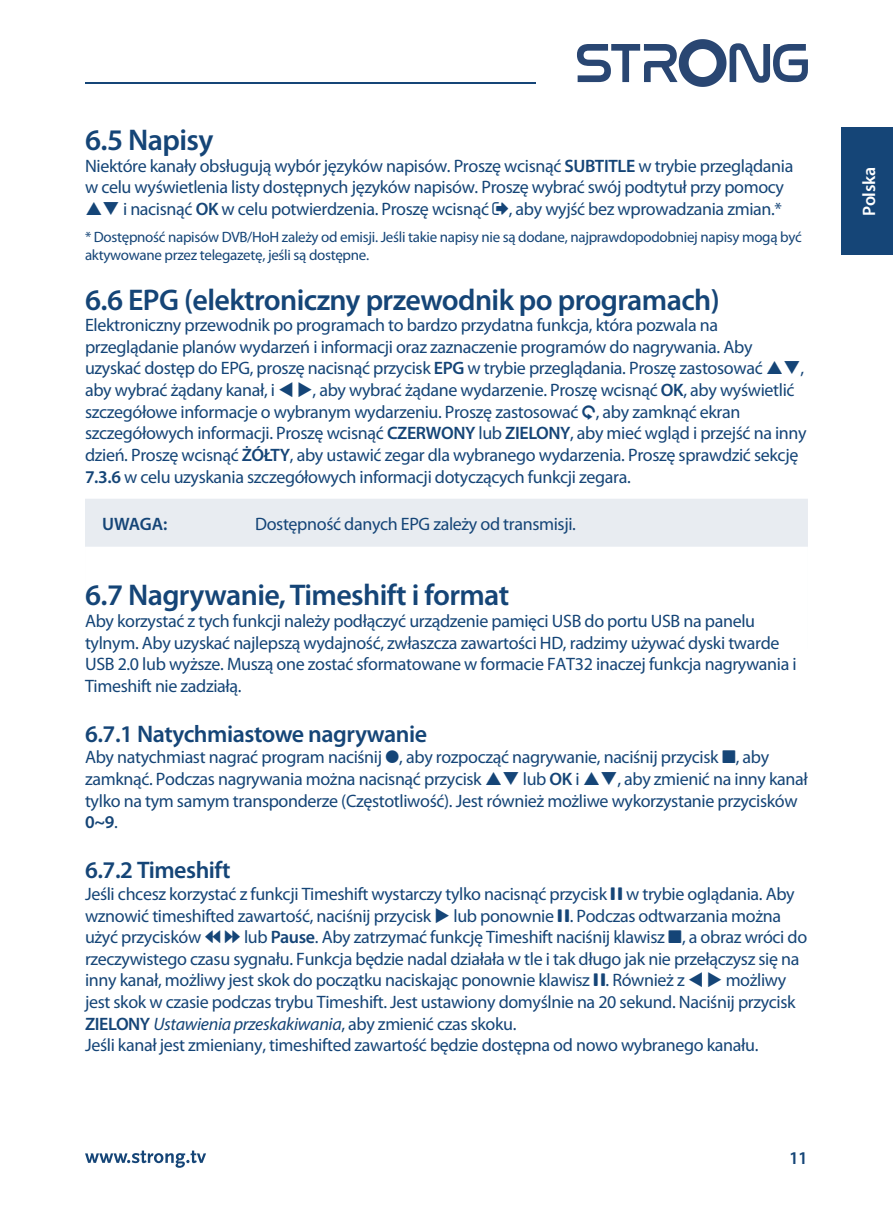
<style>
.page{position:relative;width:893px;height:1217px;background:#fff}
.page>*{position:absolute;margin:0;border:0;box-sizing:border-box;transform-origin:0 0}
.t1{font:600 30px "Myriad Pro";letter-spacing:-.02em;color:#154577}
.t2{font:600 24px "Myriad Pro";letter-spacing:-.02em;color:#154577}
.t3{font:18px/21.6px "Myriad Pro";letter-spacing:-.02em;color:#154577}
.t4{font:600 18px "Myriad Pro";letter-spacing:-.02em;color:#154577}
.t5{font:600 18px "Myriad Pro";letter-spacing:-.02em;color:#fff}
.t6{font:15px/18px "Myriad Pro";letter-spacing:-.02em;color:#154577}
.s1{font-weight:600}
.s2{font-family:"Guifxv 2 Transports"}
.s3{font-style:italic}
</style>
<div class="page">
<div style="left:842px;top:128px;width:51px;height:127px;background:#154577"></div>
<div style="left:85px;top:498px;width:723px;height:150px;background:#e8ecf1"></div>
<div style="left:85px;top:546px;width:723px;height:105px;background:#fff"></div>
<svg style="left:85px;top:1150px;width:121px;height:17px"></svg>
<hr style="left:85px;top:82px;width:450px;height:1px;background:#154577">
<svg style="left:577px;top:39px;width:231px;height:48px"></svg>
<h1 class="t1" style="left:85px;top:121px;width:130px">6.5 Napisy</h1>
<p class="t3" style="left:85px;top:155px;width:710px">Niektóre kanały obsługują wybór języków napisów. Proszę wcisnąć <span class="s1">SUBTITLE</span> w trybie przeglądania w celu wyświetlenia listy dostępnych języków napisów. Proszę wybrać swój podtytuł przy pomocy</p>
<p class="t3" style="left:102px;top:198px;width:681px">❑ i nacisnąć <span class="s1">OK</span> w celu potwierdzenia. Proszę wcisnąć , aby wyjść bez wprowadzania zmian.*</p>
<p class="t6" style="left:85px;top:228px;width:718px">* Dostępność napisów DVB/HoH zależy od emisji. Jeśli takie napisy nie są dodane, najprawdopodobniej napisy mogą być aktywowane przez telegazetę, jeśli są dostępne.</p>
<h1 class="t1" style="left:85px;top:280px;width:636px">6.6 EPG (elektroniczny przewodnik po programach)</h1>
<p class="t3" style="left:85px;top:314px;width:723px">Elektroniczny przewodnik po programach to bardzo przydatna funkcja, która pozwala na przeglądanie planów wydarzeń i informacji oraz zaznaczenie programów do nagrywania. Aby uzyskać dostęp do EPG, proszę nacisnąć przycisk <span class="s1">EPG</span> w trybie przeglądania. Proszę zastosować ❑, aby wybrać żądany kanał, i ▼ ◆, aby wybrać żądane wydarzenie. Proszę wcisnąć <span class="s1">OK</span>, aby wyświetlić szczegółowe informacje o wybranym wydarzeniu. Proszę zastosować <span class="s2">9</span>, aby zamknąć ekran szczegółowych informacji. Proszę wcisnąć <span class="s1">CZERWONY</span> lub <span class="s1">ZIELONY</span>, aby mieć wgląd i przejść na inny dzień. Proszę wcisnąć <span class="s1">ŻÓŁTY</span>, aby ustawić zegar dla wybranego wydarzenia. Proszę sprawdzić sekcję <span class="s1">7.3.6</span> w celu uzyskania szczegółowych informacji dotyczących funkcji zegara.</p>
<p class="t4" style="left:102px;top:512px;width:67px">UWAGA:</p>
<p class="t3" style="left:255px;top:513px;width:322px">Dostępność danych EPG zależy od transmisji.</p>
<h1 class="t1" style="left:85px;top:576px;width:426px">6.7 Nagrywanie, Timeshift i format</h1>
<p class="t3" style="left:85px;top:610px;width:713px">Aby korzystać z tych funkcji należy podłączyć urządzenie pamięci USB do portu USB na panelu tylnym. Aby uzyskać najlepszą wydajność, zwłaszcza zawartości HD, radzimy używać dyski twarde USB 2.0 lub wyższe. Muszą one zostać sformatowane w formacie FAT32 inaczej funkcja nagrywania i Timeshift nie zadziałą.</p>
<h2 class="t2" style="left:85px;top:718px;width:344px">6.7.1 Natychmiastowe nagrywanie</h2>
<p class="t3" style="left:85px;top:746px;width:724px">Aby natychmiast nagrać program naciśnij <span class="s2">4</span>, aby rozpocząć nagrywanie, naciśnij przycisk <span class="s2">3</span>, aby zamknąć. Podczas nagrywania można nacisnąć przycisk ❑ lub <span class="s1">OK</span> i ❑, aby zmienić na inny kanał tylko na tym samym transponderze (Częstotliwość). Jest również możliwe wykorzystanie przycisków <span class="s1">0~9</span>.</p>
<h2 class="t2" style="left:85px;top:854px;width:147px">6.7.2 Timeshift</h2>
<p class="t3" style="left:85px;top:883px;width:724px">Jeśli chcesz korzystać z funkcji Timeshift wystarczy tylko nacisnąć przycisk <span class="s2">2</span> w trybie oglądania. Aby wznowić timeshifted zawartość, naciśnij przycisk ◆ lub ponownie <span class="s2">2</span>. Podczas odtwarzania można użyć przycisków <span class="s2">5 6</span> lub <span class="s1">Pause</span>. Aby zatrzymać funkcję Timeshift naciśnij klawisz <span class="s2">3</span>, a obraz wróci do rzeczywistego czasu sygnału. Funkcja będzie nadal działała w tle i tak długo jak nie przełączysz się na inny kanał, możliwy jest skok do początku naciskając ponownie klawisz <span class="s2">2</span>. Również z ▼ ◆ możliwy jest skok w czasie podczas trybu Timeshift. Jest ustawiony domyślnie na 20 sekund. Naciśnij przycisk <span class="s1">ZIELONY</span> <span class="s3">Ustawienia przeskakiwania</span>, aby zmienić czas skoku.<br>Jeśli kanał jest zmieniany, timeshifted zawartość będzie dostępna od nowo wybranego kanału.</p>
<p class="t4" style="left:789px;top:1146px;width:20px">11</p>
<p class="t5" style="left:858px;top:216px;width:50px;rotate:-90deg">Polska</p>
</div>
